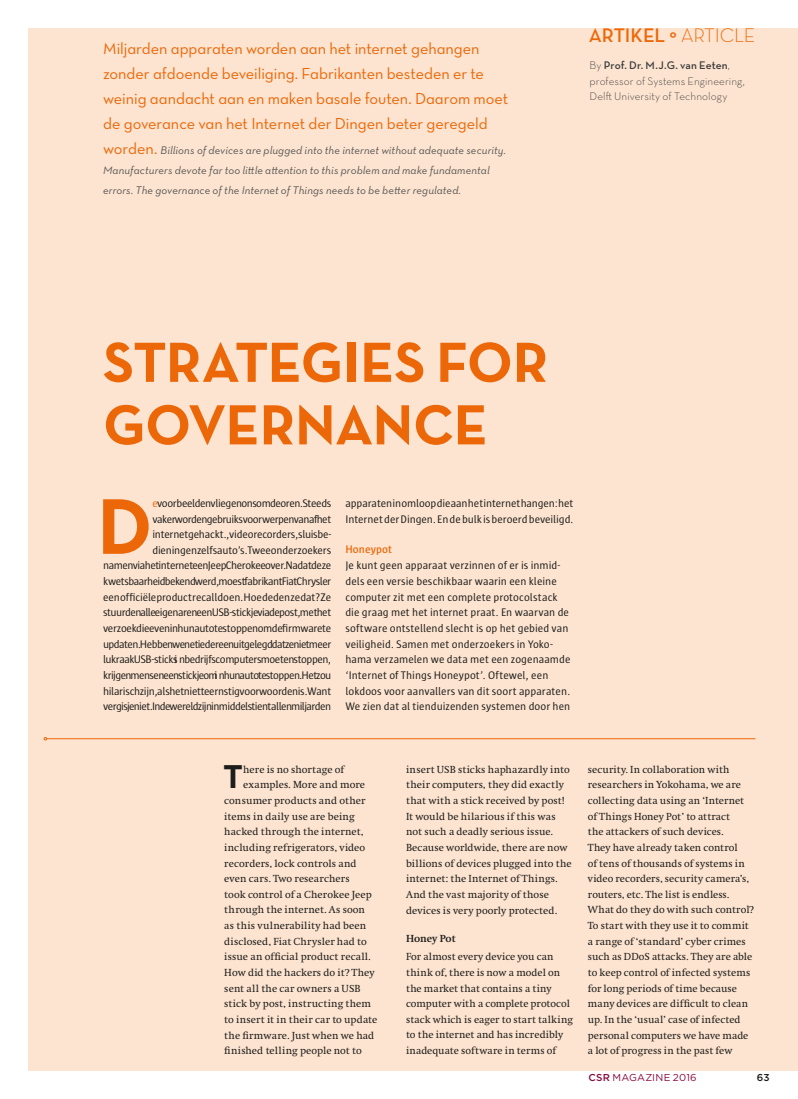
<style>
.page{position:relative;width:798px;height:1099px;background:#fff}
.page>*{position:absolute;margin:0;border:0;box-sizing:border-box;transform-origin:0 0}
.t1{font:700 80.12px "Neutraface Text";color:#ec6708}
.t2{font:700 57.5px/62.5px "Neutraface Text";letter-spacing:-.01em;color:#ec6708}
.t3{font:700 33.62px "Neutraface Text";color:#1d1d1b}
.t4{font:600 20px "Neutraface Text";letter-spacing:-.01em;color:#ec6708}
.t5{font:16.25px "Neutraface Text Book Alt";letter-spacing:-.005em;color:#ec6708}
.t6{font:11.25px/15.6px "Sun";letter-spacing:-.02em;color:#1d1d1b}
.t7{font:11.25px "Sun";letter-spacing:.005em;color:#1d1d1b}
.t8{font:italic 11.25px/20px "Neutraface Text";letter-spacing:.01em;color:#575756}
.t9{font:11.25px "Sun";letter-spacing:-.05em;color:#1d1d1b}
.t10{font:11.25px "Sun";color:#1d1d1b}
.t11{font:11.25px "Sun";letter-spacing:-.045em;color:#1d1d1b}
.t12{font:11.25px "Sun";letter-spacing:-.04em;color:#1d1d1b}
.t13{font:300 11.25px "Neutraface Text";letter-spacing:.005em;color:#3d3d3c}
.t14{font:11.25px "Sun";letter-spacing:-.055em;color:#1d1d1b}
.t15{font:600 11.25px "Neutraface Text";letter-spacing:.005em;color:#3d3d3c}
.t16{font:600 11.25px "Sun";letter-spacing:.005em;color:#ec6708}
.t17{font:10.62px/15.6px "Swift EF";letter-spacing:.01em;color:#1d1d1b}
.t18{font:700 10.62px "Swift EF";color:#1d1d1b}
.t19{font:10px "Gotham";letter-spacing:.015em;color:#860b3e}
.t20{font:500 10px "Gotham";color:#1d1d1b}
.s1{font-weight:300}
.s2{font-family:"Neutraface Text Book Alt";font-style:normal;font-size:16.25px;color:#ec6708}
.s3{color:#ec6708}
.s4{font-weight:500}
</style>
<div class="page">
<div style="left:28px;top:28px;width:769px;height:1042px;background:#fde4d0"></div>
<hr style="left:47px;top:738px;width:708px;height:1px;background:#ec6708">
<p class="t5" style="left:103px;top:38px;width:378px">Miljarden apparaten worden aan het internet gehangen</p>
<p class="t4" style="left:588px;top:23px;width:168px">ARTIKEL ° <span class="s1">ARTICLE</span></p>
<p class="t15" style="left:589px;top:58px;width:142px"><span class="s1">By</span> Prof. Dr. M.J.G. van Eeten<span class="s1">,</span></p>
<p class="t5" style="left:103px;top:63px;width:382px">zonder afdoende beveiliging. Fabrikanten besteden er te</p>
<p class="t13" style="left:589px;top:74px;width:157px">professor of Systems Engineering,</p>
<p class="t5" style="left:103px;top:88px;width:406px">weinig aandacht aan en maken basale fouten. Daarom moet</p>
<p class="t13" style="left:589px;top:90px;width:139px">Del˛ University of Technology</p>
<p class="t5" style="left:103px;top:113px;width:386px">de goverance van het Internet der Dingen beter geregeld</p>
<p class="t8" style="left:103px;top:140px;width:404px"><span class="s2">worden.</span> Billions of devices are plugged into the internet without adequate security.</p>
<p class="t8" style="left:103px;top:160px;width:388px">Manufacturers devote far too li˛le a˛ention to this problem and make fundamental errors. The governance of the Internet of Things needs to be be˛er regulated.</p>
<p class="t2" style="left:103px;top:330px;width:446px">STRATEGIES FOR<br>GOVERNANCE</p>
<p class="t1" style="left:97px;top:475px;width:56px">D</p>
<p class="t6" style="left:152px;top:495px;width:180px"><span class="s3">e</span>voorbeelden vliegen ons om de oren. Steeds</p>
<p class="t6" style="left:345px;top:495px;width:229px">apparaten in omloop die aan het internet hangen: het</p>
<p class="t11" style="left:152px;top:513px;width:180px">vakerwordengebruiksvoorwerpenvanafhet</p>
<p class="t6" style="left:345px;top:511px;width:229px">Internet der Dingen. En de bulk is beroerd beveiligd.</p>
<p class="t6" style="left:152px;top:526px;width:180px">internet gehackt. , videorecorders, sluisbe&shy;diening en zelfs auto’s. Twee onderzoekers</p>
<p class="t16" style="left:345px;top:542px;width:48px">Honeypot</p>
<p class="t12" style="left:103px;top:559px;width:229px">namen via het internet een Jeep Cherokee over. Nadat deze</p>
<p class="t10" style="left:345px;top:559px;width:216px">Je kunt geen apparaat verzinnen of er is inmid-</p>
<p class="t9" style="left:103px;top:575px;width:229px">kwetsbaarheidbekendwerd,moestfabrikantFiatChrysler</p>
<p class="t7" style="left:345px;top:575px;width:213px">dels een versie beschikbaar waarin een kleine</p>
<p class="t6" style="left:103px;top:589px;width:229px">een officiële product recall doen. Hoe deden ze dat? Ze</p>
<p class="t7" style="left:345px;top:591px;width:213px">computer zit met een complete protocolstack</p>
<p class="t11" style="left:103px;top:606px;width:229px">stuurden alle eigenaren een USB-stickje via de post, met het</p>
<p class="t7" style="left:345px;top:606px;width:225px">die graag met het internet praat. En waarvan de</p>
<p class="t6" style="left:103px;top:620px;width:229px">verzoekdieeveninhunautotestoppenomdefirmwarete</p>
<p class="t7" style="left:345px;top:622px;width:224px">software ontstellend slecht is op het gebied van</p>
<p class="t9" style="left:103px;top:638px;width:229px">updaten. Hebben we net iedereen uitgelegd dat ze niet meer</p>
<p class="t10" style="left:345px;top:638px;width:208px">veiligheid. Samen met onderzoekers in Yoko-</p>
<p class="t10" style="left:345px;top:653px;width:226px">hama verzamelen we data met een zogenaamde</p>
<p class="t14" style="left:103px;top:669px;width:230px">krijgen mensen een stickje omi n hun auto te stoppen. Het zou</p>
<p class="t10" style="left:345px;top:669px;width:204px">‘Internet of Things Honeypot’. Oftewel, een</p>
<p class="t6" style="left:103px;top:683px;width:229px">hilarisch zijn, als het niet te ernstig voor woorden is. Want</p>
<p class="t7" style="left:345px;top:684px;width:226px">lokdoos voor aanvallers van dit soort apparaten.</p>
<p class="t9" style="left:103px;top:700px;width:229px">vergisjeniet.Indewereldzijninmiddelstientallenmiljarden</p>
<p class="t7" style="left:345px;top:700px;width:226px">We zien dat al tienduizenden systemen door hen</p>
<p class="t12" style="left:174px;top:653px;width:158px">i n bedrijfscomputers moeten stoppen,</p>
<p class="t11" style="left:103px;top:653px;width:76px">lukraak USB s t- icks</p>
<p class="t3" style="left:223px;top:755px;width:21px">T</p>
<p class="t17" style="left:243px;top:761px;width:103px">here is no shortage of</p>
<p class="t17" style="left:243px;top:777px;width:123px">examples. More and more</p>
<p class="t17" style="left:224px;top:792px;width:143px">consumer products and other</p>
<p class="t17" style="left:224px;top:808px;width:132px">items in daily use are being</p>
<p class="t17" style="left:224px;top:824px;width:141px">hacked through the internet,</p>
<p class="t17" style="left:224px;top:839px;width:142px">including refrigerators, video</p>
<p class="t17" style="left:224px;top:855px;width:134px">recorders, lock controls and</p>
<p class="t17" style="left:224px;top:871px;width:127px">even cars. Two researchers</p>
<p class="t17" style="left:224px;top:886px;width:149px">took control of a Cherokee Jeep</p>
<p class="t17" style="left:224px;top:902px;width:142px">through the internet. As soon</p>
<p class="t17" style="left:224px;top:918px;width:143px">as this vulnerability had been</p>
<p class="t17" style="left:224px;top:933px;width:144px">disclosed, Fiat Chrysler had to</p>
<p class="t17" style="left:224px;top:949px;width:148px">issue an official product recall.</p>
<p class="t17" style="left:224px;top:964px;width:152px">How did the hackers do it? They</p>
<p class="t17" style="left:224px;top:980px;width:138px">sent all the car owners a USB</p>
<p class="t17" style="left:224px;top:996px;width:148px">stick by post, instructing them</p>
<p class="t17" style="left:224px;top:1011px;width:154px">to insert it in their car to update</p>
<p class="t17" style="left:224px;top:1027px;width:151px">the firmware. Just when we had</p>
<p class="t17" style="left:224px;top:1043px;width:139px">finished telling people not to</p>
<p class="t17" style="left:406px;top:761px;width:167px">insert USB sticks haphazardly into their computers, they did exactly that with a stick received by post!<br>It would be hilarious if this was not such a deadly serious issue.<br>Because worldwide, there are now billions of devices plugged into the internet: the Internet of Things.<br>And the vast majority of those devices is very poorly protected.</p>
<p class="t18" style="left:406px;top:933px;width:51px">Honey Pot</p>
<p class="t17" style="left:406px;top:949px;width:168px">For almost every device you can think of, there is now a model on the market that contains a tiny computer with a complete protocol stack which is eager to start talking to the internet and has incredibly inadequate software in terms of</p>
<p class="t17" style="left:587px;top:761px;width:167px">security. In collaboration with researchers in Yokohama, we are collecting data using an ‘Internet of Things Honey Pot’ to attract<br>the attackers of such devices.<br>They have already taken control<br>of tens of thousands of systems in video recorders, security camera’s, routers, etc. The list is endless.<br>What do they do with such control?<br>To start with they use it to commit a range of ‘standard’ cyber crimes such as DDoS attacks. They are able to keep control of infected systems for long periods of time because many devices are difficult to clean up. In the ‘usual’ case of infected personal computers we have made a lot of progress in the past few</p>
<p class="t19" style="left:588px;top:1071px;width:110px"><span class="s4">CSR</span> MAGAZINE 2016</p>
<p class="t20" style="left:756px;top:1071px;width:14px">63</p>
</div>
